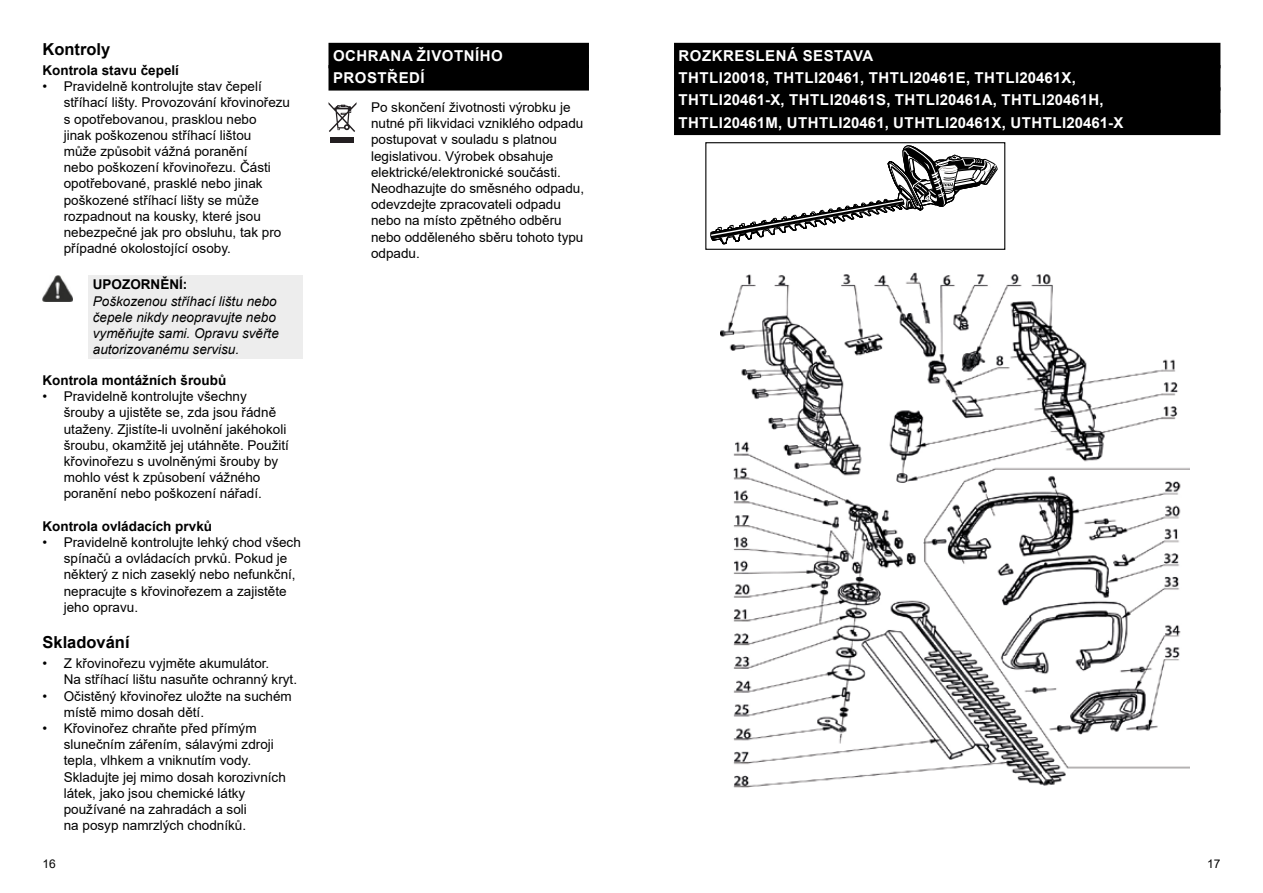
<style>
.page{position:relative;width:1263px;height:893px;background:#fff}
.page>*{position:absolute;margin:0;border:0;box-sizing:border-box;transform-origin:0 0}
.t1{font:700 16.5px "Arial";color:#000}
.t2{font:700 15px/22.2px "Arial";letter-spacing:.035em;color:#fff}
.t3{font:13.5px/16.2px "Arial";color:#000}
.t4{font:italic 13.5px/16.2px "Arial";color:#000}
.t5{font:700 13.5px "Arial";color:#000}
.t6{font:12px "Arial";color:#000}
</style>
<div class="page">
<div style="left:89px;top:275px;width:214px;height:84px;background:#ededed"></div>
<img style="left:43px;top:275px;width:29px;height:27px">
<div style="left:328px;top:43px;width:261px;height:25px;background:#000"></div>
<div style="left:328px;top:65px;width:261px;height:26px;background:#000"></div>
<div style="left:331px;top:137px;width:23px;height:5px;background:#231f21"></div>
<svg style="left:328px;top:102px;width:28px;height:30px"></svg>
<div style="left:674px;top:43px;width:546px;height:25px;background:#000"></div>
<div style="left:674px;top:65px;width:546px;height:26px;background:#000"></div>
<div style="left:674px;top:87px;width:546px;height:26px;background:#000"></div>
<div style="left:674px;top:110px;width:546px;height:25px;background:#000"></div>
<div style="left:705px;top:142px;width:300px;height:108px;border:1px solid #000"></div>
<svg style="left:711px;top:145px;width:286px;height:105px"></svg>
<img style="left:720px;top:272px;width:469px;height:516px">
<p class="t1" style="left:43px;top:37px;width:69px">Kontroly</p>
<p class="t5" style="left:43px;top:61px;width:138px">Kontrola stavu čepelí</p>
<p class="t3" style="left:64px;top:78px;width:228px;text-indent:-21px">• Pravidelně kontrolujte stav čepelí stříhací lišty. Provozování křovinořezu s opotřebovanou, prasklou nebo<br>jinak poškozenou stříhací lištou<br>může způsobit vážná poranění<br>nebo poškození křovinořezu. Části opotřebované, prasklé nebo jinak poškozené stříhací lišty se může rozpadnout na kousky, které jsou nebezpečné jak pro obsluhu, tak pro případné okolostojící osoby.</p>
<p class="t5" style="left:93px;top:275px;width:96px">UPOZORNĚNÍ:</p>
<p class="t4" style="left:93px;top:293px;width:188px">Poškozenou stříhací lištu nebo čepele nikdy neopravujte nebo vyměňujte sami. Opravu svěřte autorizovanému servisu.</p>
<p class="t5" style="left:43px;top:371px;width:185px">Kontrola montážních šroubů</p>
<p class="t3" style="left:64px;top:388px;width:227px;text-indent:-21px">• Pravidelně kontrolujte všechny šrouby a ujistěte se, zda jsou řádně utaženy. Zjistíte-li uvolnění jakéhokoli šroubu, okamžitě jej utáhněte. Použití křovinořezu s uvolněnými šrouby by mohlo vést k způsobení vážného poranění nebo poškození nářadí.</p>
<p class="t5" style="left:43px;top:516px;width:171px">Kontrola ovládacích prvků</p>
<p class="t3" style="left:64px;top:534px;width:239px;text-indent:-21px">• Pravidelně kontrolujte lehký chod všech spínačů a ovládacích prvků. Pokud je některý z nich zaseklý nebo nefunkční, nepracujte s křovinořezem a zajistěte jeho opravu.</p>
<p class="t1" style="left:43px;top:630px;width:89px">Skladování</p>
<p class="t3" style="left:64px;top:655px;width:235px;text-indent:-21px">• Z křovinořezu vyjměte akumulátor.<br>Na stříhací lištu nasuňte ochranný kryt.</p>
<p class="t3" style="left:64px;top:688px;width:230px;text-indent:-21px">• Očistěný křovinořez uložte na suchém místě mimo dosah dětí.</p>
<p class="t3" style="left:64px;top:720px;width:224px;text-indent:-21px">• Křovinořez chraňte před přímým slunečním zářením, sálavými zdroji tepla, vlhkem a vniknutím vody.<br>Skladujte jej mimo dosah korozivních látek, jako jsou chemické látky používané na zahradách a soli<br>na posyp namrzlých chodníků.</p>
<p class="t2" style="left:333px;top:45px;width:171px">OCHRANA ŽIVOTNÍHO<br>PROSTŘEDÍ</p>
<p class="t3" style="left:371px;top:99px;width:215px">Po skončení životnosti výrobku je nutné při likvidaci vzniklého odpadu postupovat v souladu s platnou legislativou. Výrobek obsahuje elektrické/elektronické součásti.<br>Neodhazujte do směsného odpadu, odevzdejte zpracovateli odpadu nebo na místo zpětného odběru nebo odděleného sběru tohoto typu odpadu.</p>
<p class="t2" style="left:678px;top:45px;width:446px">ROZKRESLENÁ SESTAVA<br>THTLI20018, THTLI20461, THTLI20461E, THTLI20461X, THTLI20461-X, THTLI20461S, THTLI20461A, THTLI20461H, THTLI20461M, UTHTLI20461, UTHTLI20461X, UTHTLI20461-X</p>
<p class="t6" style="left:43px;top:855px;width:15px">16</p>
<p class="t6" style="left:1207px;top:855px;width:15px">17</p>
</div>
